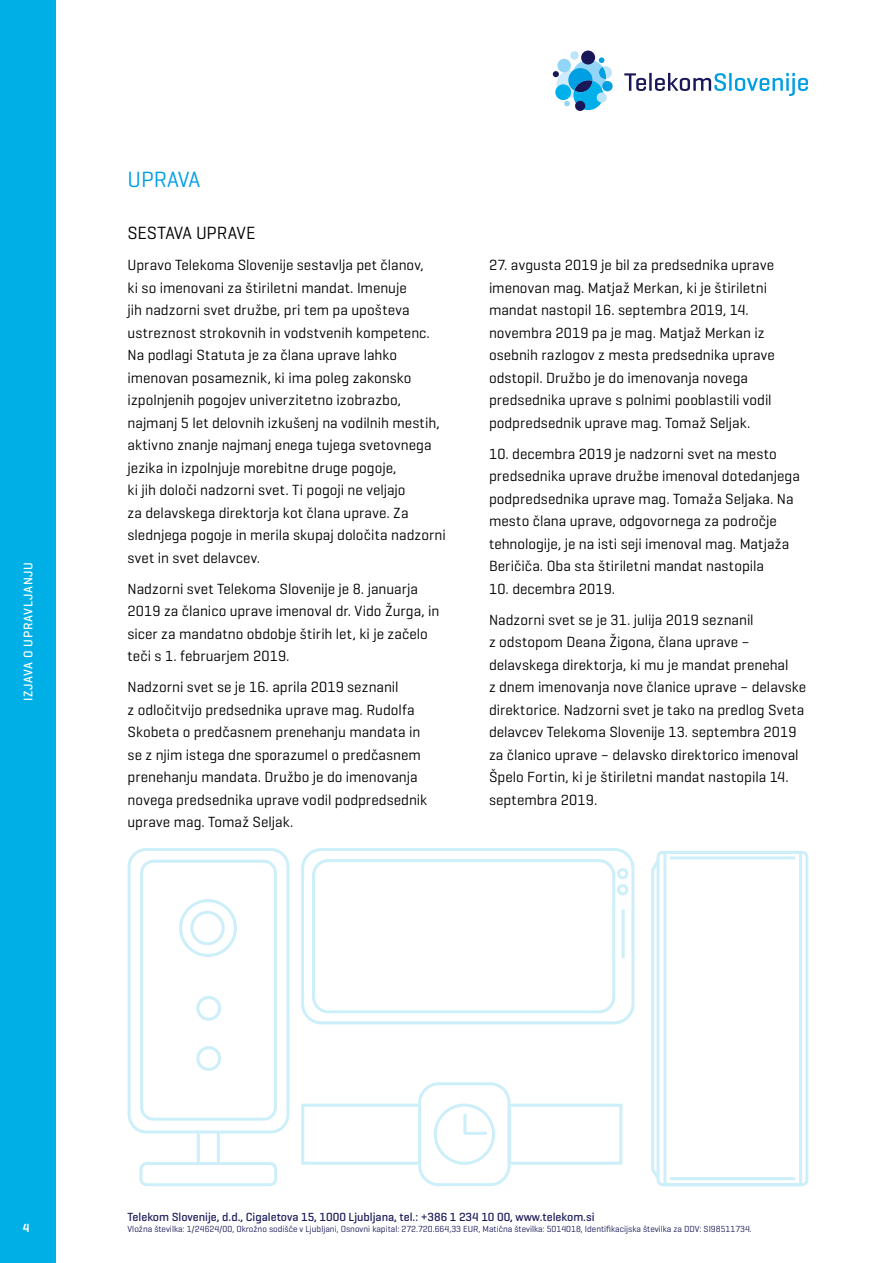
<style>
.page{position:relative;width:893px;height:1263px;background:#fff}
.page>*{position:absolute;margin:0;border:0;box-sizing:border-box;transform-origin:0 0}
.t1{font:22.5px "Geogrotesque";color:#009ee3}
.t2{font:18px "Geogrotesque";letter-spacing:-.01em;color:#000}
.t3{font:15px/22.5px "Geogrotesque";color:#000}
.t4{font:500 12.75px "Geogrotesque";letter-spacing:.055em;color:#fff}
.t5{font:500 12px "Geogrotesque";color:#1b1b5a}
.t6{font:600 12px "Geogrotesque";color:#fff}
.t7{font:9px "Geogrotesque";color:#1b1b5a}
</style>
<div class="page">
<div style="left:0;top:0;width:55px;height:1263px;background:#00afe6"></div>
<svg style="left:624px;top:73px;width:22px;height:18px"></svg>
<hr style="left:649px;top:73px;width:3px;height:18px;background:#1a1759">
<svg style="left:655px;top:73px;width:71px;height:18px"></svg>
<hr style="left:729px;top:73px;width:3px;height:18px;background:#009ee3">
<svg style="left:735px;top:73px;width:73px;height:23px"></svg>
<svg style="left:553px;top:51px;width:59px;height:59px"></svg>
<div style="left:301px;top:848px;width:333px;height:176px;border:3px solid #cceffa;border-radius:19px"></div>
<div style="left:312px;top:859px;width:303px;height:154px;border:3px solid #cceffa;border-radius:15px"></div>
<hr style="left:622px;top:909px;width:3px;height:49px;background:#cceffa">
<div style="left:617px;top:868px;width:11px;height:11px;border:3px solid #cceffa;border-radius:50%"></div>
<div style="left:617px;top:884px;width:11px;height:11px;border:3px solid #cceffa;border-radius:50%"></div>
<div style="left:657px;top:851px;width:151px;height:335px;border:3px solid #cceffa;border-radius:5px"></div>
<div style="left:663px;top:851px;width:139px;height:335px;border:3px solid #cceffa"></div>
<hr style="left:670px;top:856px;width:125px;height:3px;background:#cceffa">
<hr style="left:670px;top:1177px;width:125px;height:3px;background:#cceffa">
<svg style="left:651px;top:857px;width:10px;height:324px"></svg>
<div style="left:128px;top:848px;width:161px;height:285px;border:3px solid #cceffa;border-radius:17px"></div>
<div style="left:140px;top:860px;width:137px;height:261px;border:3px solid #cceffa;border-radius:12px"></div>
<div style="left:139px;top:1162px;width:138px;height:24px;border:3px solid #cceffa;border-radius:6px"></div>
<hr style="left:217px;top:1132px;width:3px;height:32px;background:#cceffa">
<hr style="left:197px;top:1133px;width:3px;height:31px;background:#cceffa">
<div style="left:179px;top:899px;width:58px;height:58px;border:3px solid #cceffa;border-radius:50%"></div>
<div style="left:196px;top:996px;width:25px;height:25px;border:3px solid #cceffa;border-radius:50%"></div>
<div style="left:196px;top:1046px;width:25px;height:25px;border:3px solid #cceffa;border-radius:50%"></div>
<div style="left:190px;top:911px;width:35px;height:34px;border:3px solid #cceffa;border-radius:50%"></div>
<div style="left:418px;top:1082px;width:93px;height:104px;border:3px solid #cceffa;border-radius:19px"></div>
<div style="left:301px;top:1104px;width:120px;height:61px;border:3px solid #cceffa"></div>
<div style="left:508px;top:1104px;width:114px;height:61px;border:3px solid #cceffa"></div>
<hr style="left:463px;top:1114px;width:3px;height:20px;background:#cceffa">
<div style="left:434px;top:1103px;width:61px;height:62px;border:3px solid #cceffa;border-radius:50%"></div>
<hr style="left:464px;top:1132px;width:23px;height:3px;background:#cceffa">
<p class="t4" style="left:20px;top:701px;width:141px;rotate:-90deg">IZJAVA O UPRAVLJANJU</p>
<h1 class="t1" style="left:128px;top:165px;width:74px">UPRAVA</h1>
<p class="t2" style="left:128px;top:222px;width:129px">SESTAVA UPRAVE</p>
<p class="t3" style="left:128px;top:253px;width:320px">Upravo Telekoma Slovenije sestavlja pet članov,<br>ki so imenovani za štiriletni mandat. Imenuje<br>jih nadzorni svet družbe, pri tem pa upošteva ustreznost strokovnih in vodstvenih kompetenc.<br>Na podlagi Statuta je za člana uprave lahko imenovan posameznik, ki ima poleg zakonsko izpolnjenih pogojev univerzitetno izobrazbo, najmanj 5 let delovnih izkušenj na vodilnih mestih, aktivno znanje najmanj enega tujega svetovnega jezika in izpolnjuje morebitne druge pogoje,<br>ki jih določi nadzorni svet. Ti pogoji ne veljajo<br>za delavskega direktorja kot člana uprave. Za slednjega pogoje in merila skupaj določita nadzorni svet in svet delavcev.</p>
<p class="t3" style="left:128px;top:577px;width:313px">Nadzorni svet Telekoma Slovenije je 8. januarja 2019 za članico uprave imenoval dr. Vido Žurga, in sicer za mandatno obdobje štirih let, ki je začelo teči s 1. februarjem 2019.</p>
<p class="t3" style="left:128px;top:675px;width:301px">Nadzorni svet se je 16. aprila 2019 seznanil<br>z odločitvijo predsednika uprave mag. Rudolfa Skobeta o predčasnem prenehanju mandata in se z njim istega dne sporazumel o predčasnem prenehanju mandata. Družbo je do imenovanja novega predsednika uprave vodil podpredsednik uprave mag. Tomaž Seljak.</p>
<p class="t3" style="left:489px;top:253px;width:287px">27. avgusta 2019 je bil za predsednika uprave imenovan mag. Matjaž Merkan, ki je štiriletni mandat nastopil 16. septembra 2019, 14. novembra 2019 pa je mag. Matjaž Merkan iz osebnih razlogov z mesta predsednika uprave odstopil. Družbo je do imenovanja novega predsednika uprave s polnimi pooblastili vodil podpredsednik uprave mag. Tomaž Seljak.</p>
<p class="t3" style="left:489px;top:442px;width:312px">10. decembra 2019 je nadzorni svet na mesto predsednika uprave družbe imenoval dotedanjega podpredsednika uprave mag. Tomaža Seljaka. Na mesto člana uprave, odgovornega za področje tehnologije, je na isti seji imenoval mag. Matjaža Beričiča. Oba sta štiriletni mandat nastopila</p>
<p class="t3" style="left:489px;top:573px;width:266px;line-height:31px">10. decembra 2019.<br>Nadzorni svet se je 31. julija 2019 seznanil</p>
<p class="t3" style="left:489px;top:630px;width:319px">z odstopom Deana Žigona, člana uprave – delavskega direktorja, ki mu je mandat prenehal<br>z dnem imenovanja nove članice uprave – delavske direktorice. Nadzorni svet je tako na predlog Sveta delavcev Telekoma Slovenije 13. septembra 2019 za članico uprave – delavsko direktorico imenoval Špelo Fortin, ki je štiriletni mandat nastopila 14. septembra 2019.</p>
<p class="t6" style="left:23px;top:1220px;width:8px">4</p>
<p class="t5" style="left:128px;top:1210px;width:468px">Telekom Slovenije, d.d., Cigaletova 15, 1000 Ljubljana, tel.: +386 1 234 10 00, www.telekom.si</p>
<p class="t7" style="left:128px;top:1223px;width:626px">Vložna številka: 1/24624/00, Okrožno sodišče v Ljubljani, Osnovni kapital: 272.720.664,33 EUR, Matična številka: 5014018, Identifikacijska številka za DDV: SI98511734.</p>
</div>
